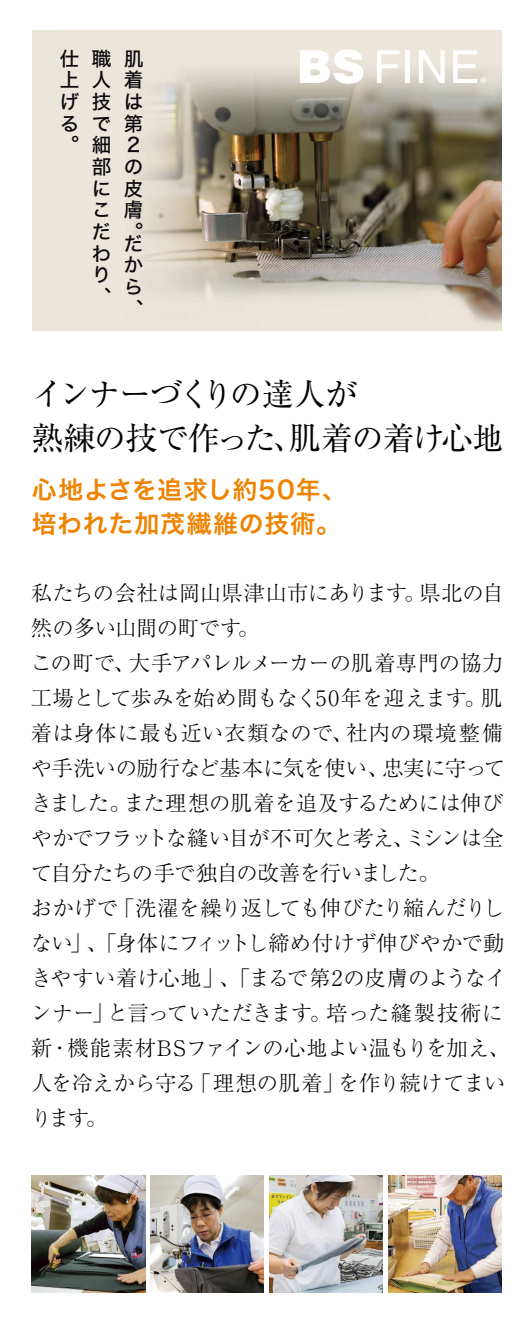
<style>
.page{position:relative;width:532px;height:1331px;background:#fff}
.page>*{position:absolute;margin:0;border:0;box-sizing:border-box;transform-origin:0 0}
.t1{font:31.88px/43.8px "Ryumin Pro";letter-spacing:-.035em;color:#000}
.t2{font:24.81px/33.8px "Hira Kaku Std N W6";letter-spacing:.035em;color:#ef8300}
.t3{font:300 21.25px/35px "Ryumin Pro";letter-spacing:-.015em;color:#000}
.t4{font:19.5px/21.6px "Hira Kaku Std N W5";color:#09070d;text-align:justify}
</style>
<div class="page">
<div style="left:32px;top:30px;width:469px;height:300px;background:#ebe6da"></div>
<img style="left:133px;top:50px;width:368px;height:274px">
<img style="left:31px;top:1175px;width:114px;height:117px">
<img style="left:150px;top:1175px;width:113px;height:117px">
<img style="left:269px;top:1175px;width:113px;height:117px">
<img style="left:388px;top:1175px;width:113px;height:117px">
<svg style="left:299px;top:49px;width:64px;height:35px"></svg>
<svg style="left:377px;top:50px;width:22px;height:33px"></svg>
<hr style="left:405px;top:50px;width:4px;height:33px;background:#fff">
<svg style="left:418px;top:50px;width:26px;height:33px"></svg>
<svg style="left:453px;top:50px;width:33px;height:33px"></svg>
<p class="t4" style="left:60px;top:48px;width:21px">仕上げる。</p>
<p class="t4" style="left:92px;top:48px;width:21px">職人技で細部にこだわり、</p>
<p class="t4" style="left:124px;top:48px;width:21px;text-align:left">肌着は第<br>2の皮膚。</p>
<p class="t4" style="left:124px;top:233px;width:21px">だから、</p>
<h1 class="t1" style="left:32px;top:370px;width:473px">インナーづくりの達人が<br>熟練の技で作った、肌着の着け心地</h1>
<p class="t2" style="left:32px;top:474px;width:316px">心地よさを追求し約50年、培われた加茂繊維の技術。</p>
<p class="t3" style="left:31px;top:573px;width:480px">私たちの会社は岡山県津山市にあります。県北の自然の多い山間の町です。<br>この町で、大手アパレルメーカーの肌着専門の協力工場として歩みを始め間もなく50年を迎えます。肌着は身体に最も近い衣類なので、社内の環境整備や手洗いの励行など基本に気を使い、忠実に守ってきました。また理想の肌着を追及するためには伸びやかでフラットな縫い目が不可欠と考え、ミシンは全て自分たちの手で独自の改善を行いました。<br>おかげで「洗濯を繰り返しても伸びたり縮んだりしない」、「身体にフィットし締め付けず伸びやかで動きやすい着け心地」、「まるで第2の皮膚のようなインナー」と言っていただきます。培った縫製技術に新・機能素材BSファインの心地よい温もりを加え、人を冷えから守る「理想の肌着」を作り続けてまいります。</p>
</div>
